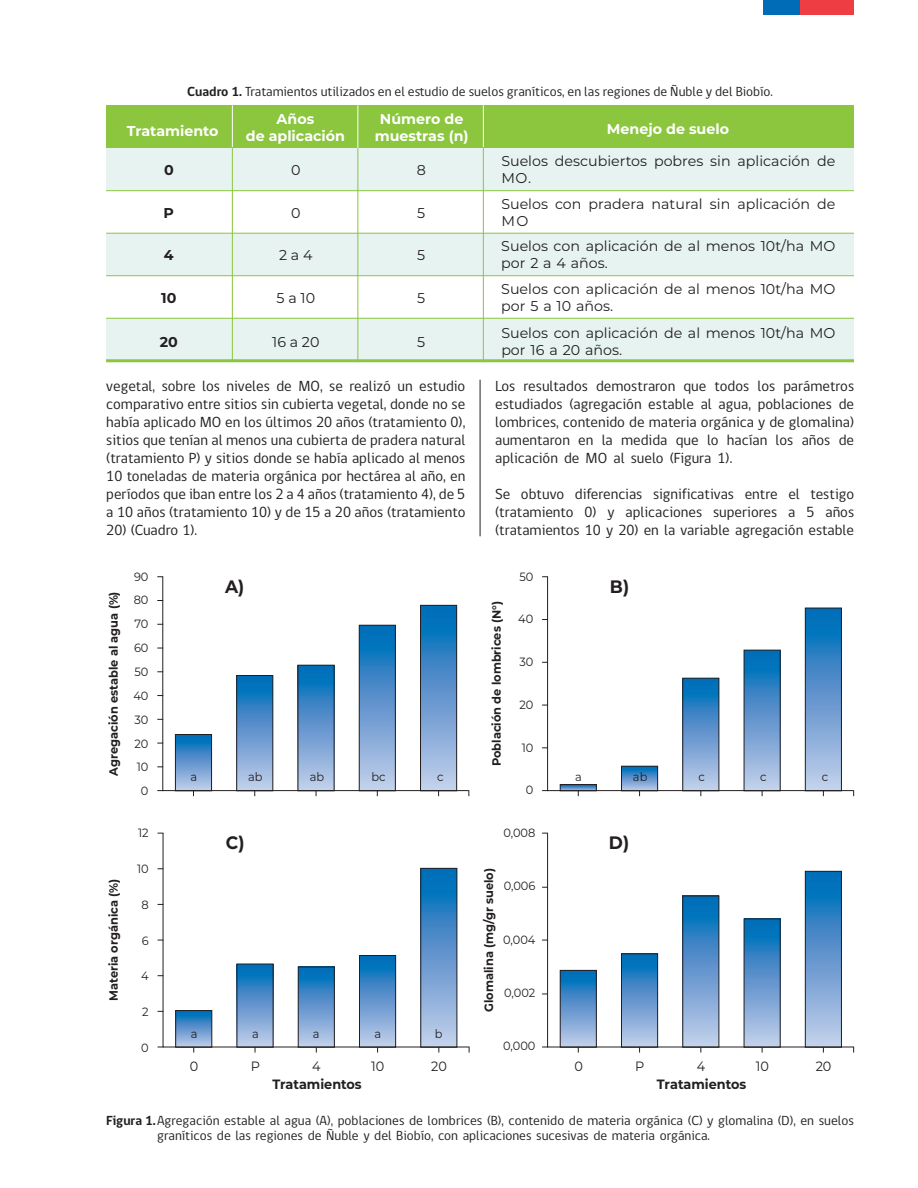
<style>
.page{position:relative;width:918px;height:1188px;background:#fff}
.page>*{position:absolute;margin:0;border:0;box-sizing:border-box;transform-origin:0 0}
.t1{font:700 18px "Montserrat";color:#231f20;scale:.95 1}
.t2{font:15px/18px "gob CL";color:#231f20;text-align:justify}
.t3{font:14.25px/17.1px "Montserrat";color:#231f20}
.t4{font:700 14.25px/16.5px "Montserrat";color:#fff;text-align:center}
.t5{font:700 14.25px "Montserrat";color:#231f20}
.t6{font:13.5px/15px "gob CL";color:#231f20}
.t7{font:700 13.5px "Montserrat";color:#231f20;scale:.95 1}
.t8{font:13.5px "Montserrat";color:#231f20;scale:.95 1}
.t9{font:700 12px "Montserrat";color:#231f20;scale:.95 1}
.t10{font:12px/23.9px "Montserrat";color:#231f20;text-align:right;scale:.95 1}
.s1{font-weight:700}
</style>
<div class="page">
<div style="left:763px;top:0;width:38px;height:14px;background:#006cb7"></div>
<div style="left:801px;top:0;width:53px;height:14px;background:#ee3d43"></div>
<div style="left:106px;top:148px;width:747px;height:42px;background:#e6f3f1"></div>
<div style="left:106px;top:233px;width:747px;height:42px;background:#e6f3f1"></div>
<div style="left:106px;top:318px;width:747px;height:42px;background:#e6f3f1"></div>
<div style="left:106px;top:105px;width:747px;height:43px;background:#8bc63e"></div>
<hr style="left:106px;top:190px;width:748px;height:1px;background:#8bc63e">
<hr style="left:106px;top:233px;width:748px;height:1px;background:#8bc63e">
<hr style="left:106px;top:275px;width:748px;height:1px;background:#8bc63e">
<hr style="left:106px;top:318px;width:748px;height:1px;background:#8bc63e">
<hr style="left:106px;top:359px;width:748px;height:3px;background:#8bc63e">
<hr style="left:232px;top:105px;width:1px;height:42px;background:#fff">
<hr style="left:357px;top:105px;width:1px;height:43px;background:#fff">
<hr style="left:483px;top:105px;width:1px;height:42px;background:#fff">
<hr style="left:232px;top:147px;width:1px;height:213px;background:#8bc63e">
<hr style="left:357px;top:148px;width:1px;height:214px;background:#8bc63e">
<hr style="left:483px;top:147px;width:1px;height:215px;background:#8bc63e">
<svg style="left:162px;top:576px;width:308px;height:215px"></svg>
<svg style="left:162px;top:832px;width:308px;height:216px"></svg>
<svg style="left:547px;top:832px;width:307px;height:216px"></svg>
<svg style="left:547px;top:577px;width:306px;height:214px"></svg>
<hr style="left:480px;top:380px;width:1px;height:156px;background:#231f20">
<p class="t6" style="left:187px;top:84px;width:587px"><span class="s1">Cuadro 1.</span> Tratamientos utilizados en el estudio de suelos graníticos, en las regiones de Ñuble y del Biobío.</p>
<p class="t4" style="left:127px;top:122px;width:93px">Tratamiento</p>
<p class="t4" style="left:246px;top:110px;width:101px">Años<br>de aplicación</p>
<p class="t4" style="left:375px;top:110px;width:95px">Número de muestras (n)</p>
<p class="t4" style="left:607px;top:120px;width:124px">Menejo de suelo</p>
<p class="t5" style="left:164px;top:160px;width:11px">0</p>
<p class="t3" style="left:291px;top:161px;width:11px">0</p>
<p class="t3" style="left:501px;top:151px;width:335px">Suelos descubiertos pobres sin aplicación de<br>MO.</p>
<p class="t3" style="left:417px;top:161px;width:11px">8</p>
<p class="t5" style="left:164px;top:203px;width:12px">P</p>
<p class="t3" style="left:291px;top:204px;width:11px">0</p>
<p class="t3" style="left:501px;top:195px;width:335px">Suelos con pradera natural sin aplicación de<br>MO</p>
<p class="t3" style="left:417px;top:204px;width:10px">5</p>
<p class="t5" style="left:164px;top:245px;width:11px">4</p>
<p class="t3" style="left:279px;top:246px;width:35px">2 a 4</p>
<p class="t3" style="left:501px;top:236px;width:335px">Suelos con aplicación de al menos 10t/ha MO por 2 a 4 años.</p>
<p class="t3" style="left:417px;top:246px;width:10px">5</p>
<p class="t5" style="left:161px;top:288px;width:17px">10</p>
<p class="t3" style="left:277px;top:289px;width:40px">5 a 10</p>
<p class="t3" style="left:501px;top:280px;width:335px">Suelos con aplicación de al menos 10t/ha MO por 5 a 10 años.</p>
<p class="t3" style="left:417px;top:289px;width:10px">5</p>
<p class="t5" style="left:160px;top:332px;width:20px">20</p>
<p class="t3" style="left:272px;top:333px;width:49px">16 a 20</p>
<p class="t3" style="left:501px;top:323px;width:335px">Suelos con aplicación de al menos 10t/ha MO por 16 a 20 años.</p>
<p class="t3" style="left:417px;top:333px;width:10px">5</p>
<p class="t2" style="left:106px;top:377px;width:361px">vegetal, sobre los niveles de MO, se realizó un estudio comparativo entre sitios sin cubierta vegetal, donde no se había aplicado MO en los últimos 20 años (tratamiento 0), sitios que tenían al menos una cubierta de pradera natural (tratamiento P) y sitios donde se había aplicado al menos 10 toneladas de materia orgánica por hectárea al año, en períodos que iban entre los 2 a 4 años (tratamiento 4), de 5 a 10 años (tratamiento 10) y de 15 a 20 años (tratamiento</p>
<p class="t2" style="left:106px;top:521px;width:92px">20) (Cuadro 1).</p>
<p class="t9" style="left:105px;top:776px;width:195px;rotate:-90deg">Agregación estable al agua (%)</p>
<p class="t9" style="left:105px;top:1001px;width:130px;rotate:-90deg">Materia orgánica (%)</p>
<p class="t10" style="left:133px;top:564px;width:17px">90<br>80<br>70<br>60<br>50<br>40<br>30<br>20<br>10<br>0</p>
<p class="t1" style="left:225px;top:573px;width:22px">A)</p>
<p class="t10" style="left:190px;top:765px;width:9px">a</p>
<p class="t10" style="left:248px;top:765px;width:17px">ab</p>
<p class="t10" style="left:310px;top:765px;width:17px">ab</p>
<p class="t10" style="left:372px;top:765px;width:16px">bc</p>
<p class="t10" style="left:437px;top:765px;width:8px">c</p>
<p class="t10" style="left:138px;top:820px;width:13px">12</p>
<p class="t10" style="left:137px;top:856px;width:14px">10</p>
<p class="t10" style="left:142px;top:892px;width:9px">8</p>
<p class="t10" style="left:142px;top:928px;width:9px">6</p>
<p class="t10" style="left:141px;top:964px;width:9px">4</p>
<p class="t10" style="left:142px;top:1000px;width:8px">2</p>
<p class="t10" style="left:141px;top:1035px;width:9px">0</p>
<p class="t1" style="left:226px;top:830px;width:21px">C)</p>
<p class="t10" style="left:191px;top:1021px;width:9px">a</p>
<p class="t10" style="left:252px;top:1021px;width:9px">a</p>
<p class="t10" style="left:313px;top:1021px;width:9px">a</p>
<p class="t10" style="left:374px;top:1021px;width:9px">a</p>
<p class="t10" style="left:435px;top:1021px;width:10px">b</p>
<p class="t8" style="left:190px;top:1057px;width:10px">0</p>
<p class="t8" style="left:251px;top:1057px;width:11px">P</p>
<p class="t8" style="left:312px;top:1057px;width:10px">4</p>
<p class="t8" style="left:371px;top:1057px;width:15px">10</p>
<p class="t8" style="left:431px;top:1057px;width:18px">20</p>
<p class="t7" style="left:272px;top:1074px;width:96px">Tratamientos</p>
<p class="t2" style="left:495px;top:377px;width:361px">Los resultados demostraron que todos los parámetros estudiados (agregación estable al agua, poblaciones de lombrices, contenido de materia orgánica y de glomalina) aumentaron en la medida que lo hacían los años de aplicación de MO al suelo (Figura 1).</p>
<p class="t2" style="left:495px;top:485px;width:361px">Se obtuvo diferencias significativas entre el testigo (tratamiento 0) y aplicaciones superiores a 5 años (tratamientos 10 y 20) en la variable agregación estable</p>
<p class="t9" style="left:488px;top:766px;width:176px;rotate:-90deg">Población de lombrices (N°)</p>
<p class="t10" style="left:519px;top:564px;width:16px">50</p>
<p class="t10" style="left:518px;top:607px;width:17px">40</p>
<p class="t10" style="left:519px;top:650px;width:16px">30</p>
<p class="t10" style="left:519px;top:692px;width:16px">20</p>
<p class="t10" style="left:522px;top:735px;width:14px">10</p>
<p class="t10" style="left:526px;top:778px;width:9px">0</p>
<p class="t10" style="left:503px;top:820px;width:35px">0,008</p>
<p class="t9" style="left:480px;top:1012px;width:153px;rotate:-90deg">Glomalina (mg/gr suelo)</p>
<p class="t10" style="left:504px;top:874px;width:35px">0,006</p>
<p class="t10" style="left:503px;top:927px;width:36px">0,004</p>
<p class="t10" style="left:504px;top:980px;width:34px">0,002</p>
<p class="t10" style="left:503px;top:1033px;width:36px">0,000</p>
<p class="t1" style="left:610px;top:573px;width:22px">B)</p>
<p class="t10" style="left:575px;top:765px;width:9px">a</p>
<p class="t10" style="left:633px;top:765px;width:17px">ab</p>
<p class="t10" style="left:699px;top:765px;width:8px">c</p>
<p class="t10" style="left:760px;top:765px;width:8px">c</p>
<p class="t10" style="left:822px;top:765px;width:8px">c</p>
<p class="t1" style="left:609px;top:830px;width:23px">D)</p>
<p class="t8" style="left:574px;top:1057px;width:10px">0</p>
<p class="t8" style="left:635px;top:1057px;width:11px">P</p>
<p class="t8" style="left:697px;top:1057px;width:10px">4</p>
<p class="t8" style="left:756px;top:1057px;width:15px">10</p>
<p class="t8" style="left:816px;top:1057px;width:18px">20</p>
<p class="t7" style="left:657px;top:1074px;width:96px">Tratamientos</p>
<p class="t6" style="left:157px;top:1113px;width:698px;text-indent:-51px"><span class="s1">Figura 1.</span>Agregación estable al agua (A), poblaciones de lombrices (B), contenido de materia orgánica (C) y glomalina (D), en suelos graníticos de las regiones de Ñuble y del Biobío, con aplicaciones sucesivas de materia orgánica.</p>
</div>
